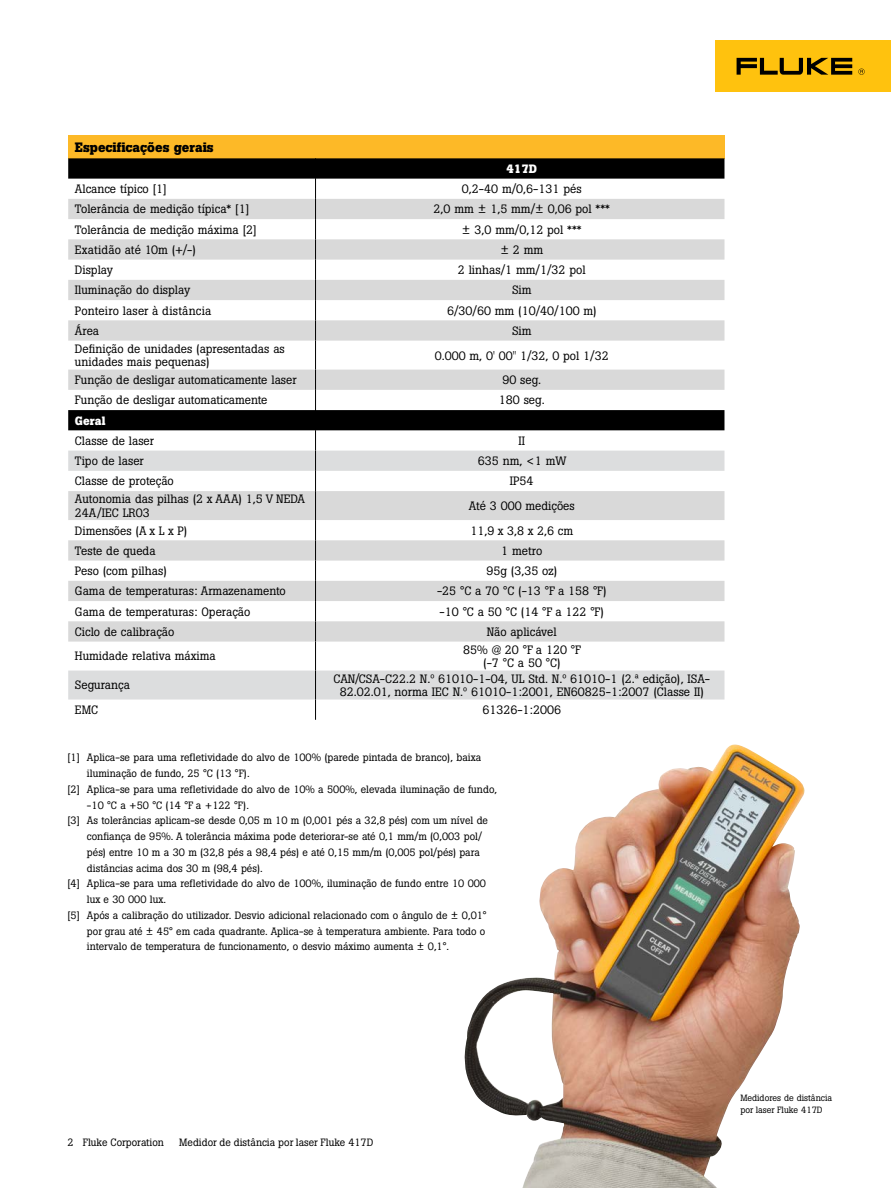
<style>
.page{position:relative;width:891px;height:1188px;background:#fff}
.page>*{position:absolute;margin:0;border:0;box-sizing:border-box;transform-origin:0 0}
.t1{font:700 13.5px "Boton Pro";color:#000}
.t2{font:12px/13.5px "Boton Pro";color:#000}
.t3{font:700 12px "Boton Pro";color:#fff}
.t4{font:10.5px "Boton Pro";color:#000}
.t5{font:9px/12px "Boton Pro";color:#000}
</style>
<div class="page">
<div style="left:716px;top:40px;width:175px;height:52px;background:#ffc20e"></div>
<svg style="left:737px;top:58px;width:115px;height:17px"></svg>
<svg style="left:858px;top:69px;width:7px;height:6px"></svg>
<div style="left:68px;top:135px;width:656px;height:23px;background:#fdb927"></div>
<svg style="left:68px;top:158px;width:656px;height:41px"></svg>
<svg style="left:68px;top:199px;width:656px;height:252px"></svg>
<svg style="left:68px;top:451px;width:656px;height:249px;fill:#dcddde"></svg>
<svg style="left:315px;top:158px;width:1px;height:562px"></svg>
<img style="left:464px;top:744px;width:341px;height:444px">
<p class="t1" style="left:75px;top:138px;width:140px">Especificações gerais</p>
<p class="t3" style="left:506px;top:161px;width:32px">417D</p>
<p class="t2" style="left:75px;top:182px;width:93px">Alcance típico [1]</p>
<p class="t2" style="left:462px;top:182px;width:121px">0,2-40 m/0,6-131 pés</p>
<p class="t2" style="left:75px;top:203px;width:176px">Tolerância de medição típica* [1]</p>
<p class="t2" style="left:434px;top:203px;width:178px">2,0 mm ± 1,5 mm/± 0,06 pol ***</p>
<p class="t2" style="left:75px;top:223px;width:183px">Tolerância de medição máxima [2]</p>
<p class="t2" style="left:462px;top:223px;width:121px">± 3,0 mm/0,12 pol ***</p>
<p class="t2" style="left:75px;top:243px;width:122px">Exatidão até 10m (+/-)</p>
<p class="t2" style="left:500px;top:243px;width:44px">± 2 mm</p>
<p class="t2" style="left:75px;top:263px;width:40px">Display</p>
<p class="t2" style="left:458px;top:263px;width:129px">2 linhas/1 mm/1/32 pol</p>
<p class="t2" style="left:75px;top:284px;width:117px">Iluminação do display</p>
<p class="t2" style="left:512px;top:284px;width:21px">Sim</p>
<p class="t2" style="left:75px;top:304px;width:138px">Ponteiro laser à distância</p>
<p class="t2" style="left:447px;top:304px;width:151px">6/30/60 mm (10/40/100 m)</p>
<p class="t2" style="left:75px;top:324px;width:26px">Área</p>
<p class="t2" style="left:512px;top:324px;width:21px">Sim</p>
<p class="t2" style="left:75px;top:342px;width:211px">Definição de unidades (apresentadas as unidades mais pequenas)</p>
<p class="t2" style="left:435px;top:349px;width:176px">0.000 m, 0' 00'' 1/32, 0 pol 1/32</p>
<p class="t2" style="left:75px;top:373px;width:223px">Função de desligar automaticamente laser</p>
<p class="t2" style="left:502px;top:373px;width:40px">90 seg.</p>
<p class="t2" style="left:75px;top:394px;width:194px">Função de desligar automaticamente</p>
<p class="t2" style="left:499px;top:394px;width:47px">180 seg.</p>
<p class="t3" style="left:75px;top:413px;width:32px">Geral</p>
<p class="t2" style="left:75px;top:434px;width:81px">Classe de laser</p>
<p class="t2" style="left:519px;top:434px;width:8px">II</p>
<p class="t2" style="left:75px;top:454px;width:70px">Tipo de laser</p>
<p class="t2" style="left:478px;top:454px;width:90px">635 nm, &lt;1 mW</p>
<p class="t2" style="left:75px;top:474px;width:100px">Classe de proteção</p>
<p class="t2" style="left:510px;top:474px;width:25px">IP54</p>
<p class="t2" style="left:75px;top:492px;width:232px">Autonomia das pilhas (2 x AAA) 1,5 V NEDA<br>24A/IEC LR03</p>
<p class="t2" style="left:469px;top:499px;width:107px">Até 3 000 medições</p>
<p class="t2" style="left:75px;top:524px;width:114px">Dimensões (A x L x P)</p>
<p class="t2" style="left:470px;top:524px;width:104px">11,9 x 3,8 x 2,6 cm</p>
<p class="t2" style="left:75px;top:544px;width:82px">Teste de queda</p>
<p class="t2" style="left:501px;top:544px;width:43px">1 metro</p>
<p class="t2" style="left:75px;top:564px;width:93px">Peso (com pilhas)</p>
<p class="t2" style="left:487px;top:564px;width:72px">95g (3,35 oz)</p>
<p class="t2" style="left:75px;top:584px;width:212px">Gama de temperaturas: Armazenamento</p>
<p class="t2" style="left:437px;top:584px;width:171px">-25 °C a 70 °C (-13 °F a 158 °F)</p>
<p class="t2" style="left:75px;top:605px;width:177px">Gama de temperaturas: Operação</p>
<p class="t2" style="left:440px;top:605px;width:166px">-10 °C a 50 °C (14 °F a 122 °F)</p>
<p class="t2" style="left:75px;top:625px;width:101px">Ciclo de calibração</p>
<p class="t2" style="left:487px;top:625px;width:72px">Não aplicável</p>
<p class="t2" style="left:75px;top:650px;width:142px">Humidade relativa máxima</p>
<p class="t2" style="left:463px;top:643px;width:119px;text-align:center">85% @ 20 °F a 120 °F (-7 °C a 50 °C)</p>
<p class="t2" style="left:75px;top:679px;width:57px">Segurança</p>
<p class="t2" style="left:333px;top:672px;width:378px;text-align:center">CAN/CSA-C22.2 N.º 61010-1-04, UL Std. N.º 61010-1 (2.ª edição), ISA-<br>82.02.01, norma IEC N.º 61010-1:2001, EN60825-1:2007 (Classe II)</p>
<p class="t2" style="left:75px;top:703px;width:25px">EMC</p>
<p class="t2" style="left:482px;top:703px;width:80px">61326-1:2006</p>
<p class="t4" style="left:68px;top:751px;width:415px">[1] Aplica-se para uma refletividade do alvo de 100% (parede pintada de branco), baixa</p>
<p class="t4" style="left:87px;top:767px;width:164px">iluminação de fundo, 25 °C (13 °F).</p>
<p class="t4" style="left:68px;top:782px;width:431px">[2] Aplica-se para uma refletividade do alvo de 10% a 500%, elevada iluminação de fundo,</p>
<p class="t4" style="left:87px;top:798px;width:163px">-10 °C a +50 °C (14 °F a +122 °F).</p>
<p class="t4" style="left:68px;top:814px;width:422px">[3] As tolerâncias aplicam-se desde 0,05 m 10 m (0,001 pés a 32,8 pés) com um nível de</p>
<p class="t4" style="left:87px;top:830px;width:396px">confiança de 95%. A tolerância máxima pode deteriorar-se até 0,1 mm/m (0,003 pol/</p>
<p class="t4" style="left:87px;top:845px;width:394px">pés) entre 10 m a 30 m (32,8 pés a 98,4 pés) e até 0,15 mm/m (0,005 pol/pés) para</p>
<p class="t4" style="left:87px;top:861px;width:177px">distâncias acima dos 30 m (98,4 pés).</p>
<p class="t4" style="left:68px;top:877px;width:420px">[4] Aplica-se para uma refletividade do alvo de 100%, iluminação de fundo entre 10 000</p>
<p class="t4" style="left:87px;top:893px;width:81px">lux e 30 000 lux.</p>
<p class="t4" style="left:68px;top:908px;width:421px">[5] Após a calibração do utilizador. Desvio adicional relacionado com o ângulo de ± 0,01°</p>
<p class="t4" style="left:87px;top:924px;width:400px">por grau até ± 45° em cada quadrante. Aplica-se à temperatura ambiente. Para todo o</p>
<p class="t4" style="left:87px;top:940px;width:364px">intervalo de temperatura de funcionamento, o desvio máximo aumenta ± 0,1°.</p>
<p class="t4" style="left:68px;top:1136px;width:98px">2 Fluke Corporation</p>
<p class="t4" style="left:179px;top:1136px;width:196px">Medidor de distância por laser Fluke 417D</p>
<p class="t5" style="left:740px;top:1092px;width:93px">Medidores de distância por laser Fluke 417D</p>
</div>
